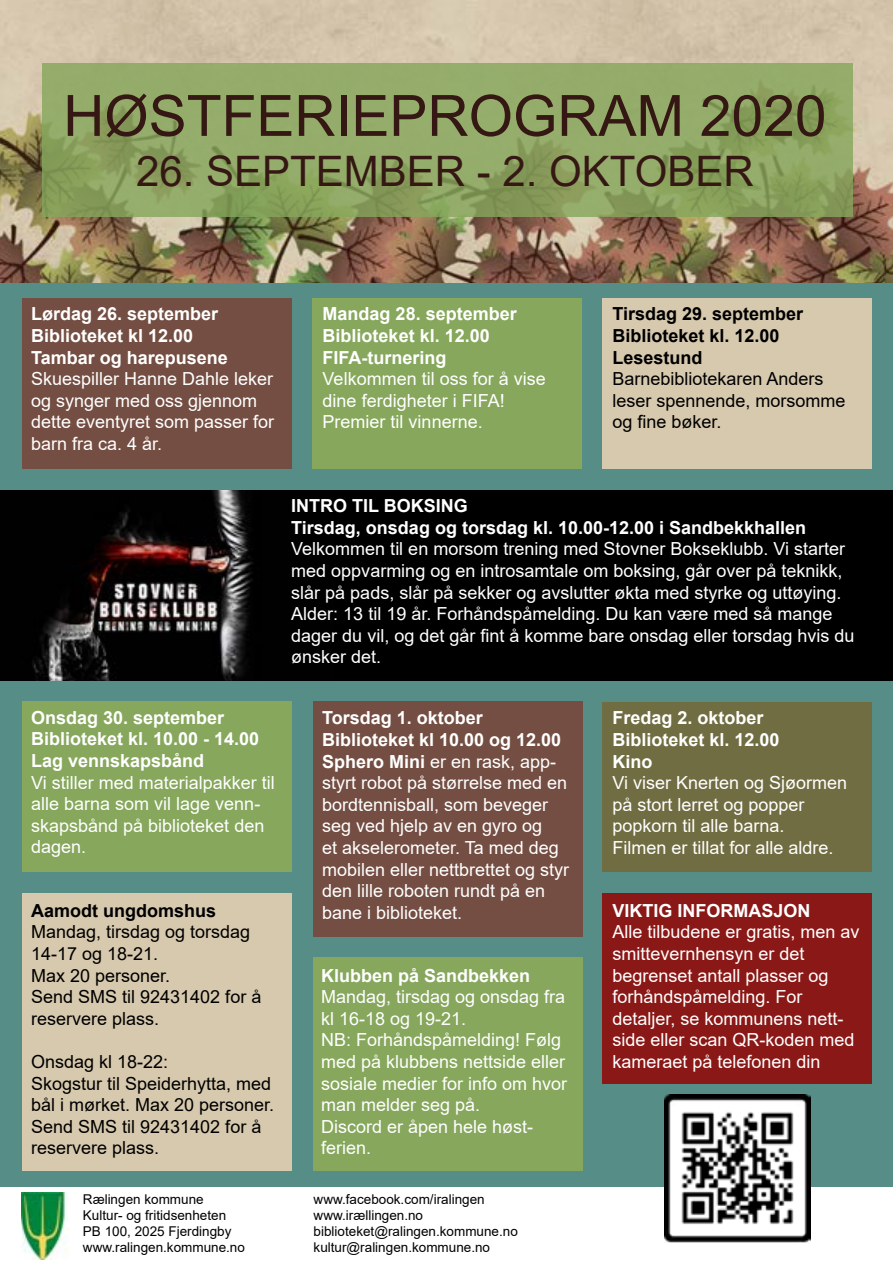
<style>
.page{position:relative;width:893px;height:1263px;background:#fff}
.page>*{position:absolute;margin:0;border:0;box-sizing:border-box;transform-origin:0 0}
.t1{font:57px "Arial";color:#351814}
.t2{font:42px "Arial";color:#351814}
.t3{font:18px/21.6px "Arial";color:#fff}
.t4{font:700 18px/21.6px "Arial";color:#fff}
.t5{font:18px/21.6px "Arial";color:#000}
.t6{font:700 18px/21.6px "Arial";color:#000}
.t7{font:13.5px/16.2px "Arial";color:#000}
.s1{font-weight:700}
</style>
<div class="page">
<div style="left:0;top:172px;width:893px;height:1091px;background:#578d87"></div>
<img style="left:0;top:0;width:893px;height:283px">
<div style="left:0;top:1188px;width:893px;height:75px;background:#fff"></div>
<div style="left:22px;top:299px;width:270px;height:170px;background:#744e42"></div>
<div style="left:313px;top:299px;width:269px;height:170px;background:#86a75c"></div>
<div style="left:603px;top:299px;width:269px;height:170px;background:#d7c9ae"></div>
<div style="left:603px;top:702px;width:269px;height:170px;background:#716d42"></div>
<div style="left:314px;top:701px;width:269px;height:236px;background:#744e42"></div>
<div style="left:22px;top:701px;width:270px;height:171px;background:#86a75c"></div>
<img style="left:0;top:490px;width:336px;height:190px">
<div style="left:336px;top:490px;width:557px;height:190px;background:#000"></div>
<div style="left:603px;top:893px;width:269px;height:190px;background:#8a1816"></div>
<div style="left:22px;top:893px;width:270px;height:278px;background:#d7c9ae"></div>
<div style="left:314px;top:957px;width:269px;height:214px;background:#86a75c"></div>
<svg style="left:43px;top:64px;width:810px;height:153px;background:#8ea664"></svg>
<img style="left:21px;top:1192px;width:48px;height:67px">
<img style="left:664px;top:1094px;width:147px;height:149px">
<h1 class="t1" style="left:63px;top:77px;width:765px">HØSTFERIEPROGRAM 2020</h1>
<h2 class="t2" style="left:136px;top:143px;width:619px">26. SEPTEMBER - 2. OKTOBER</h2>
<p class="t4" style="left:31px;top:303px;width:198px">Lørdag 26. september<br>Biblioteket kl 12.00<br>Tambar og harepusene</p>
<p class="t3" style="left:31px;top:368px;width:245px">Skuespiller Hanne Dahle leker og synger med oss gjennom dette eventyret som passer for barn fra ca. 4 år.</p>
<p class="t4" style="left:323px;top:303px;width:196px">Mandag 28. september<br>Biblioteket kl. 12.00<br>FIFA-turnering</p>
<p class="t3" style="left:323px;top:368px;width:225px">Velkommen til oss for å vise dine ferdigheter i FIFA!<br>Premier til vinnerne.</p>
<p class="t6" style="left:612px;top:303px;width:192px">Tirsdag 29. september<br>Biblioteket kl. 12.00<br>Lesestund</p>
<p class="t5" style="left:612px;top:368px;width:235px">Barnebibliotekaren Anders leser spennende, morsomme og fine bøker.</p>
<p class="t4" style="left:291px;top:495px;width:516px">INTRO TIL BOKSING<br>Tirsdag, onsdag og torsdag kl. 10.00-12.00 i Sandbekkhallen</p>
<p class="t3" style="left:291px;top:538px;width:565px">Velkommen til en morsom trening med Stovner Bokseklubb. Vi starter med oppvarming og en introsamtale om boksing, går over på teknikk, slår på pads, slår på sekker og avslutter økta med styrke og uttøying.<br>Alder: 13 til 19 år. Forhåndspåmelding. Du kan være med så mange dager du vil, og det går fint å komme bare onsdag eller torsdag hvis du ønsker det.</p>
<p class="t4" style="left:31px;top:707px;width:230px">Onsdag 30. september<br>Biblioteket kl. 10.00 - 14.00<br>Lag vennskapsbånd</p>
<p class="t3" style="left:31px;top:771px;width:245px">Vi stiller med materialpakker til alle barna som vil lage venn&shy;skapsbånd på biblioteket den dagen.</p>
<p class="t6" style="left:31px;top:900px;width:187px">Aamodt ungdomshus</p>
<p class="t5" style="left:31px;top:921px;width:232px">Mandag, tirsdag og torsdag<br>14-17 og 18-21.<br>Max 20 personer.<br>Send SMS til 92431402 for å reservere plass.</p>
<p class="t5" style="left:31px;top:1051px;width:245px">Onsdag kl 18-22:<br>Skogstur til Speiderhytta, med bål i mørket. Max 20 personer.<br>Send SMS til 92431402 for å reservere plass.</p>
<p class="t3" style="left:322px;top:707px;width:249px"><span class="s1">Torsdag 1. oktober<br>Biblioteket kl 10.00 og 12.00<br>Sphero Mini</span> er en rask, app&shy;styrt robot på størrelse med en bordtennisball, som beveger seg ved hjelp av en gyro og<br>et akselerometer. Ta med deg mobilen eller nettbrettet og styr den lille roboten rundt på en bane i biblioteket.</p>
<p class="t4" style="left:612px;top:707px;width:169px">Fredag 2. oktober<br>Biblioteket kl. 12.00<br>Kino</p>
<p class="t3" style="left:612px;top:772px;width:236px">Vi viser Knerten og Sjøormen på stort lerret og popper popkorn til alle barna.<br>Filmen er tillat for alle aldre.</p>
<p class="t4" style="left:612px;top:900px;width:200px">VIKTIG INFORMASJON</p>
<p class="t3" style="left:612px;top:921px;width:249px">Alle tilbudene er gratis, men av smittevernhensyn er det begrenset antall plasser og forhåndspåmelding. For detaljer, se kommunens nett&shy;side eller scan QR-koden med kameraet på telefonen din</p>
<p class="t4" style="left:321px;top:965px;width:211px">Klubben på Sandbekken</p>
<p class="t3" style="left:321px;top:986px;width:248px">Mandag, tirsdag og onsdag fra kl 16-18 og 19-21.<br>NB: Forhåndspåmelding! Følg med på klubbens nettside eller sosiale medier for info om hvor man melder seg på.<br>Discord er åpen hele høst&shy;ferien.</p>
<p class="t7" style="left:83px;top:1191px;width:164px">Rælingen kommune<br>Kultur- og fritidsenheten<br>PB 100, 2025 Fjerdingby www.ralingen.kommune.no</p>
<p class="t7" style="left:314px;top:1191px;width:206px">www.facebook.com/iralingen www.irællingen.no biblioteket@ralingen.kommune.no kultur@ralingen.kommune.no</p>
</div>
